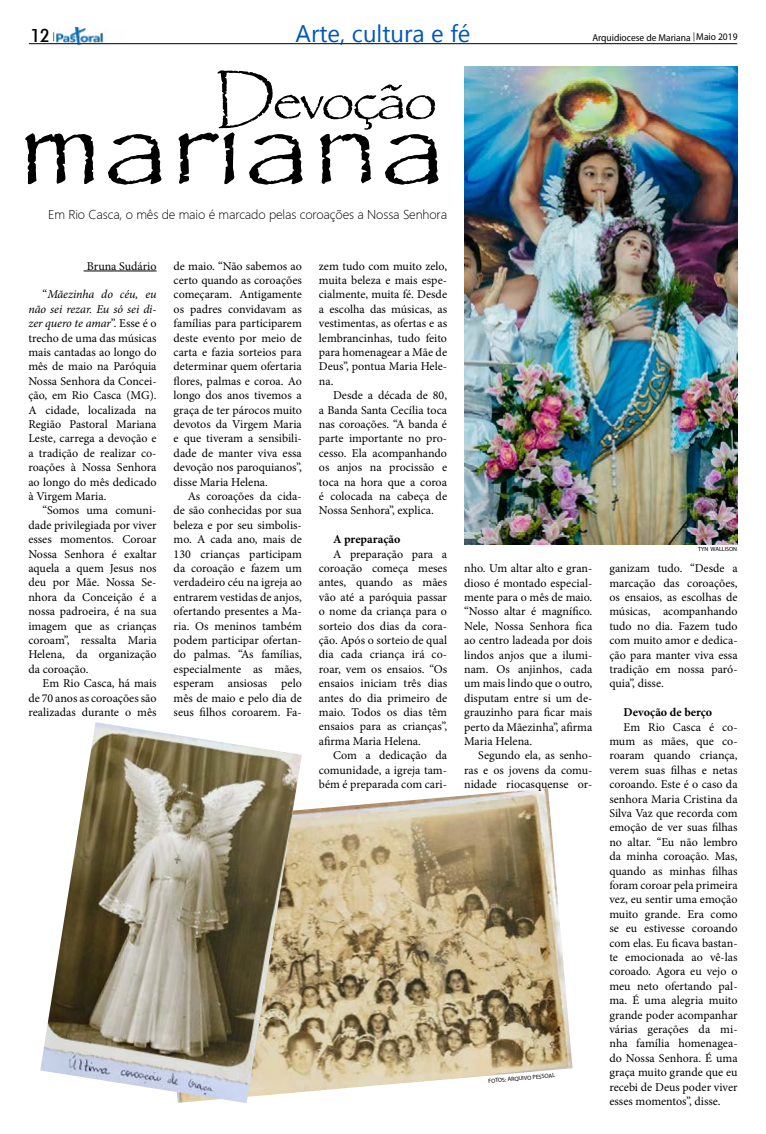
<style>
.page{position:relative;width:766px;height:1134px;background:#fff}
.page>*{position:absolute;margin:0;border:0;box-sizing:border-box;transform-origin:0 0}
.t1{font:133px "Papyrus";color:#000}
.t2{font:62px "Papyrus";letter-spacing:-.07em;color:#000}
.t3{font:24px "Gadugi";color:#0056ba}
.t4{font:17px "Geometric 212 BT";color:#000}
.t5{font:12px/14.4px "Minion Pro";color:#000;text-align:justify}
.t6{font:300 12px "Microsoft Ya Hei";letter-spacing:-.01em;color:#000}
.t7{font:700 12px "Minion Pro";letter-spacing:.005em;color:#000}
.t8{font:10px "Myriad Pro";color:#000;scale:.95 1}
.t9{font:6px "Myriad Pro";color:#000}
.s1{color:#fff}
.s2{font-family:"PT Serif";font-size:11px}
.s3{font-style:italic}
</style>
<div class="page">
<hr style="left:29px;top:43px;width:708px;height:1px;background:#000">
<img style="left:54px;top:26px;width:73px;height:19px">
<img style="left:302px;top:788px;width:270px;height:304px">
<img style="left:40px;top:722px;width:262px;height:381px">
<hr style="left:84px;top:270px;width:72px;height:1px;background:#000">
<img style="left:464px;top:66px;width:273px;height:479px">
<h3 class="t4" style="left:31px;top:24px;width:26px">12<span class="s1">2</span> <span class="s2">|</span></h3>
<h3 class="t3" style="left:295px;top:19px;width:176px">Arte, cultura e fé</h3>
<p class="t8" style="left:592px;top:31px;width:154px">Arquidiocese de Mariana <span class="s2">|</span> Maio 2019</p>
<h2 class="t2" style="left:215px;top:61px;width:225px">Devoção</h2>
<h1 class="t1" style="left:17px;top:60px;width:431px">mariana</h1>
<p class="t6" style="left:48px;top:206px;width:400px">Em Rio Casca, o mês de maio é marcado pelas coroações a Nossa Senhora</p>
<p class="t5" style="left:87px;top:259px;width:71px">Bruna Sudário</p>
<p class="t5" style="left:28px;top:287px;width:130px;text-indent:14px">“<span class="s3">Mãezinha do céu, eu não sei rezar. Eu só sei di&shy;zer quero te amar</span>”. Esse é o trecho de uma das músicas mais cantadas ao longo do mês de maio na Paróquia Nossa Senhora da Concei&shy;ção, em Rio Casca (MG).<br>A cidade, localizada na Região Pastoral Mariana Leste, carrega a devoção e a tradição de realizar co&shy;roações à Nossa Senhora ao longo do mês dedicado à Virgem Maria.</p>
<p class="t5" style="left:28px;top:503px;width:130px;text-indent:14px">“Somos uma comuni&shy;dade privilegiada por viver esses momentos. Coroar Nossa Senhora é exaltar aquela a quem Jesus nos deu por Mãe. Nossa Se&shy;nhora da Conceição é a nossa padroeira, é na sua imagem que as crianças coroam”, ressalta Maria Helena, da organização da coroação.</p>
<p class="t5" style="left:28px;top:676px;width:130px;text-indent:14px">Em Rio Casca, há mais de 70 anos as coroações são realizadas durante o mês</p>
<p class="t5" style="left:173px;top:259px;width:130px">de maio. “Não sabemos ao certo quando as coroações começaram. Antigamente os padres convidavam as famílias para participarem deste evento por meio de carta e fazia sorteios para determinar quem ofertaria flores, palmas e coroa. Ao longo dos anos tivemos a graça de ter párocos muito devotos da Virgem Maria e que tiveram a sensibili&shy;dade de manter viva essa devoção nos paroquianos”, disse Maria Helena.</p>
<p class="t5" style="left:173px;top:489px;width:130px;text-indent:14px">As coroações da cida&shy;de são conhecidas por sua beleza e por seu simbolis&shy;mo. A cada ano, mais de 130 crianças participam da coroação e fazem um verdadeiro céu na igreja ao entrarem vestidas de anjos, ofertando presentes a Ma&shy;ria. Os meninos também podem participar ofertan&shy;do palmas. “As famílias, especialmente as mães, esperam ansiosas pelo mês de maio e pelo dia de seus filhos coroarem. Fa-</p>
<p class="t5" style="left:319px;top:259px;width:130px">zem tudo com muito zelo, muita beleza e mais espe&shy;cialmente, muita fé. Desde a escolha das músicas, as vestimentas, as ofertas e as lembrancinhas, tudo feito para homenagear a Mãe de Deus”, pontua Maria Hele&shy;na.</p>
<p class="t5" style="left:319px;top:388px;width:130px;text-indent:14px">Desde a década de 80, a Banda Santa Cecília toca nas coroações. “A banda é parte importante no pro&shy;cesso. Ela acompanhando os anjos na procissão e toca na hora que a coroa é colocada na cabeça de Nossa Senhora”, explica.</p>
<p class="t7" style="left:333px;top:531px;width:69px">A preparação</p>
<p class="t5" style="left:319px;top:547px;width:130px;text-indent:14px">A preparação para a coroação começa meses antes, quando as mães vão até a paróquia passar o nome da criança para o sorteio dos dias da cora&shy;ção. Após o sorteio de qual dia cada criança irá co&shy;roar, vem os ensaios. “Os ensaios iniciam três dias antes do dia primeiro de maio. Todos os dias têm ensaios para as crianças”, afirma Maria Helena.</p>
<p class="t5" style="left:319px;top:748px;width:130px;text-indent:14px">Com a dedicação da comunidade, a igreja tam&shy;bém é preparada com cari-</p>
<p class="t5" style="left:464px;top:561px;width:130px">nho. Um altar alto e gran&shy;dioso é montado especial&shy;mente para o mês de maio. “Nosso altar é magnífico.<br>Nele, Nossa Senhora fica ao centro ladeada por dois lindos anjos que a ilumi&shy;nam. Os anjinhos, cada um mais lindo que o outro, disputam entre si um de&shy;grauzinho para ficar mais perto da Mãezinha”, afirma Maria Helena.</p>
<p class="t5" style="left:464px;top:748px;width:130px;text-indent:14px">Segundo ela, as senho&shy;ras e os jovens da comu&shy;nidade riocasquense or-</p>
<p class="t9" style="left:488px;top:1077px;width:69px;rotate:-5deg">FOTOS: ARQUIVO PESSOAL</p>
<p class="t9" style="left:697px;top:545px;width:41px">TYN WALLISON</p>
<p class="t5" style="left:609px;top:561px;width:130px">ganizam tudo. “Desde a marcação das coroações, os ensaios, as escolhas de músicas, acompanhando tudo no dia. Fazem tudo com muito amor e dedica&shy;ção para manter viva essa tradição em nossa paró&shy;quia”, disse.</p>
<p class="t7" style="left:623px;top:704px;width:90px">Devoção de berço</p>
<p class="t5" style="left:609px;top:720px;width:130px;text-indent:14px">Em Rio Casca é co&shy;mum as mães, que co&shy;roaram quando criança, verem suas filhas e netas coroando. Este é o caso da senhora Maria Cristina da Silva Vaz que recorda com emoção de ver suas filhas no altar. “Eu não lembro da minha coroação. Mas, quando as minhas filhas foram coroar pela primeira vez, eu sentir uma emoção muito grande. Era como se eu estivesse coroando com elas. Eu ficava bastan&shy;te emocionada ao vê-las coroado. Agora eu vejo o meu neto ofertando pal&shy;ma. É uma alegria muito grande poder acompanhar várias gerações da mi&shy;nha família homenagea&shy;do Nossa Senhora. É uma graça muito grande que eu recebi de Deus poder viver esses momentos”, disse.</p>
</div>
